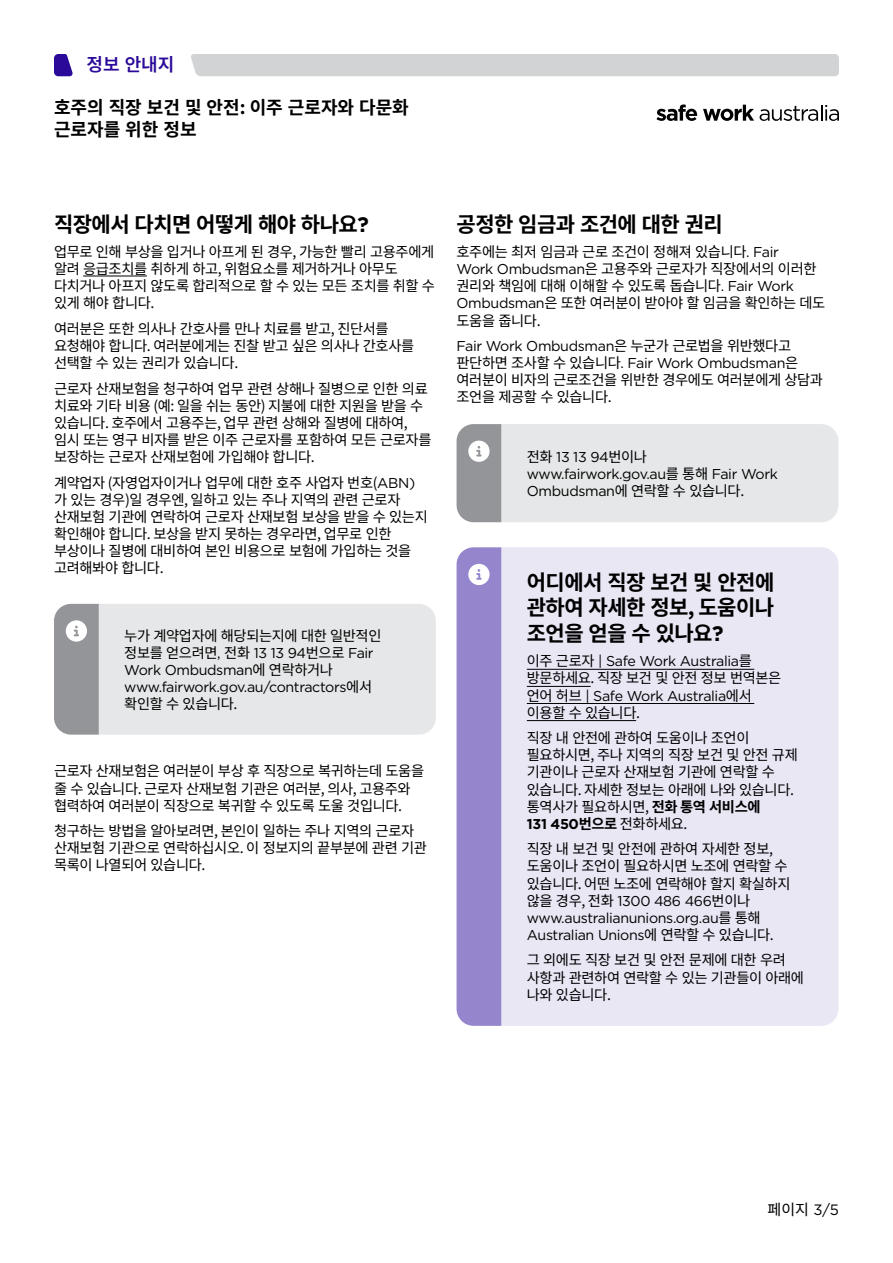
<style>
.page{position:relative;width:893px;height:1263px;background:#fff}
.page>*{position:absolute;margin:0;border:0;box-sizing:border-box;transform-origin:0 0}
.t1{font:700 21px/25.2px "Noto Sans KR";letter-spacing:-.025em;color:#000;text-align:justify}
.t2{font:700 18px/21.6px "Noto Sans KR";color:#000}
.t3{font:600 18px "Noto Sans KR";color:#2b0a99}
.t4{font:15px "Noto Sans KR";color:#000}
.Body_copy{font:14.25px/17.1px "Noto Sans KR";letter-spacing:-.025em;color:#000}
.Body_copy-2{font:14.25px/17.1px "Gotham";letter-spacing:-.025em;color:#000}
.s1{font-family:"Gotham"}
.s2{font-family:"Noto Sans KR"}
.s3{font-weight:700}
.s4{font-family:"Gotham";font-weight:700}
</style>
<div class="page">
<div style="left:191px;top:54px;width:648px;height:22px;background:#d1d3d4"></div>
<svg style="left:54px;top:54px;width:19px;height:22px"></svg>
<hr style="left:83px;top:276px;width:64px;height:1px;background:#000">
<svg style="left:656px;top:105px;width:41px;height:16px"></svg>
<svg style="left:703px;top:105px;width:51px;height:16px"></svg>
<svg style="left:760px;top:105px;width:79px;height:16px"></svg>
<svg style="left:54px;top:604px;width:382px;height:131px;background:#dddedf"></svg>
<svg style="left:457px;top:424px;width:381px;height:98px;background:#dddedf"></svg>
<div style="left:501px;top:547px;width:337px;height:479px;background:#eae7f5"></div>
<hr style="left:527px;top:669px;width:227px;height:1px;background:#000">
<hr style="left:527px;top:686px;width:64px;height:1px;background:#000">
<hr style="left:527px;top:703px;width:227px;height:1px;background:#000">
<hr style="left:527px;top:720px;width:109px;height:1px;background:#000">
<div style="left:457px;top:547px;width:44px;height:479px;background:#9585cc"></div>
<p class="t3" style="left:87px;top:54px;width:89px">정보 안내지</p>
<p class="t2" style="left:54px;top:97px;width:356px">호주의 직장 보건 및 안전: 이주 근로자와 다문화 근로자를 위한 정보</p>
<h2 class="t1" style="left:54px;top:212px;width:316px">직장에서 다치면 어떻게 해야 하나요<span class="s1">?</span></h2>
<p class="Body_copy" style="left:54px;top:244px;width:383px">업무로 인해 부상을 입거나 아프게 된 경우, 가능한 빨리 고용주에게 알려 응급조치를 취하게 하고, 위험요소를 제거하거나 아무도 다치거나 아프지 않도록 합리적으로 할 수 있는 모든 조치를 취할 수 있게 해야 합니다.</p>
<p class="Body_copy" style="left:54px;top:321px;width:362px">여러분은 또한 의사나 간호사를 만나 치료를 받고, 진단서를 요청해야 합니다. 여러분에게는 진찰 받고 싶은 의사나 간호사를 선택할 수 있는 권리가 있습니다.</p>
<p class="Body_copy" style="left:54px;top:380px;width:379px">근로자 산재보험을 청구하여 업무 관련 상해나 질병으로 인한 의료 치료와 기타 비용 (예: 일을 쉬는 동안) 지불에 대한 지원을 받을 수 있습니다. 호주에서 고용주는, 업무 관련 상해와 질병에 대하여, 임시 또는 영구 비자를 받은 이주 근로자를 포함하여 모든 근로자를 보장하는 근로자 산재보험에 가입해야 합니다.</p>
<p class="Body_copy" style="left:54px;top:474px;width:375px">계약업자 (자영업자이거나 업무에 대한 호주 사업자 번호(<span class="s1">ABN) </span>가 있는 경우)일 경우엔, 일하고 있는 주나 지역의 관련 근로자 산재보험 기관에 연락하여 근로자 산재보험 보상을 받을 수 있는지 확인해야 합니다. 보상을 받지 못하는 경우라면, 업무로 인한 부상이나 질병에 대비하여 본인 비용으로 보험에 가입하는 것을 고려해봐야 합니다.</p>
<p class="Body_copy-2" style="left:124px;top:627px;width:259px"><span class="s2">누가 계약업자에 해당되는지에 대한 일반적인 정보를 얻으려면</span>, <span class="s2">전화</span> 13 13 94<span class="s2">번으로</span> Fair<br>Work Ombudsman<span class="s2">에 연락하거나 </span>www.fairwork.gov.au/contractors<span class="s2">에서 확인할 수 있습니다.</span></p>
<p class="Body_copy" style="left:54px;top:763px;width:372px">근로자 산재보험은 여러분이 부상 후 직장으로 복귀하는데 도움을 줄 수 있습니다. 근로자 산재보험 기관은 여러분, 의사, 고용주와 협력하여 여러분이 직장으로 복귀할 수 있도록 도울 것입니다.</p>
<p class="Body_copy" style="left:54px;top:823px;width:374px">청구하는 방법을 알아보려면, 본인이 일하는 주나 지역의 근로자 산재보험 기관으로 연락하십시오. 이 정보지의 끝부분에 관련 기관 목록이 나열되어 있습니다.</p>
<h2 class="t1" style="left:457px;top:212px;width:268px">공정한 임금과 조건에 대한 권리</h2>
<p class="Body_copy" style="left:457px;top:244px;width:370px">호주에는 최저 임금과 근로 조건이 정해져 있습니다<span class="s1">. Fair<br>Work Ombudsman</span>은 고용주와 근로자가 직장에서의 이러한 권리와 책임에 대해 이해할 수 있도록 돕습니다<span class="s1">. Fair Work<br>Ombudsman</span>은 또한 여러분이 받아야 할 임금을 확인하는 데도 도움을 줍니다.</p>
<p class="Body_copy" style="left:457px;top:338px;width:368px"><span class="s1">Fair Work Ombudsman</span>은 누군가 근로법을 위반했다고 판단하면 조사할 수 있습니다<span class="s1">. Fair Work Ombudsman</span>은 여러분이 비자의 근로조건을 위반한 경우에도 여러분에게 상담과 조언을 제공할 수 있습니다.</p>
<p class="Body_copy-2" style="left:527px;top:448px;width:253px"><span class="s2">전화</span> 13 13 94<span class="s2">번이나 </span>www.fairwork.gov.au<span class="s2">를 통해</span> Fair Work<br>Ombudsman<span class="s2">에 연락할 수 있습니다.</span></p>
<h2 class="t1" style="left:527px;top:570px;width:249px">어디에서 직장 보건 및 안전에 관하여 자세한 정보, 도움이나 조언을 얻을 수 있나요<span class="s1">?</span></h2>
<p class="Body_copy" style="left:527px;top:653px;width:256px">이주 근로자 <span class="s1">| Safe Work Australia</span>를 방문하세요. 직장 보건 및 안전 정보 번역본은 언어 허브 <span class="s1">| Safe Work Australia</span>에서 이용할 수 있습니다.</p>
<p class="Body_copy" style="left:527px;top:730px;width:272px">직장 내 안전에 관하여 도움이나 조언이 필요하시면, 주나 지역의 직장 보건 및 안전 규제 기관이나 근로자 산재보험 기관에 연락할 수 있습니다. 자세한 정보는 아래에 나와 있습니다. 통역사가 필요하시면, <span class="s3">전화 통역 서비스에<br></span><span class="s4">131 450</span><span class="s3">번으로</span> 전화하세요.</p>
<p class="Body_copy" style="left:527px;top:841px;width:265px">직장 내 보건 및 안전에 관하여 자세한 정보, 도움이나 조언이 필요하시면 노조에 연락할 수 있습니다. 어떤 노조에 연락해야 할지 확실하지 않을 경우, 전화 <span class="s1">1300 486 466</span>번이나 <span class="s1">www.australianunions.org.au</span>를 통해<br><span class="s1">Australian Unions</span>에 연락할 수 있습니다.</p>
<p class="Body_copy" style="left:527px;top:952px;width:279px">그 외에도 직장 보건 및 안전 문제에 대한 우려 사항과 관련하여 연락할 수 있는 기관들이 아래에 나와 있습니다.</p>
<p class="t4" style="left:767px;top:1201px;width:73px">페이지 <span class="s1">3/5</span></p>
</div>
